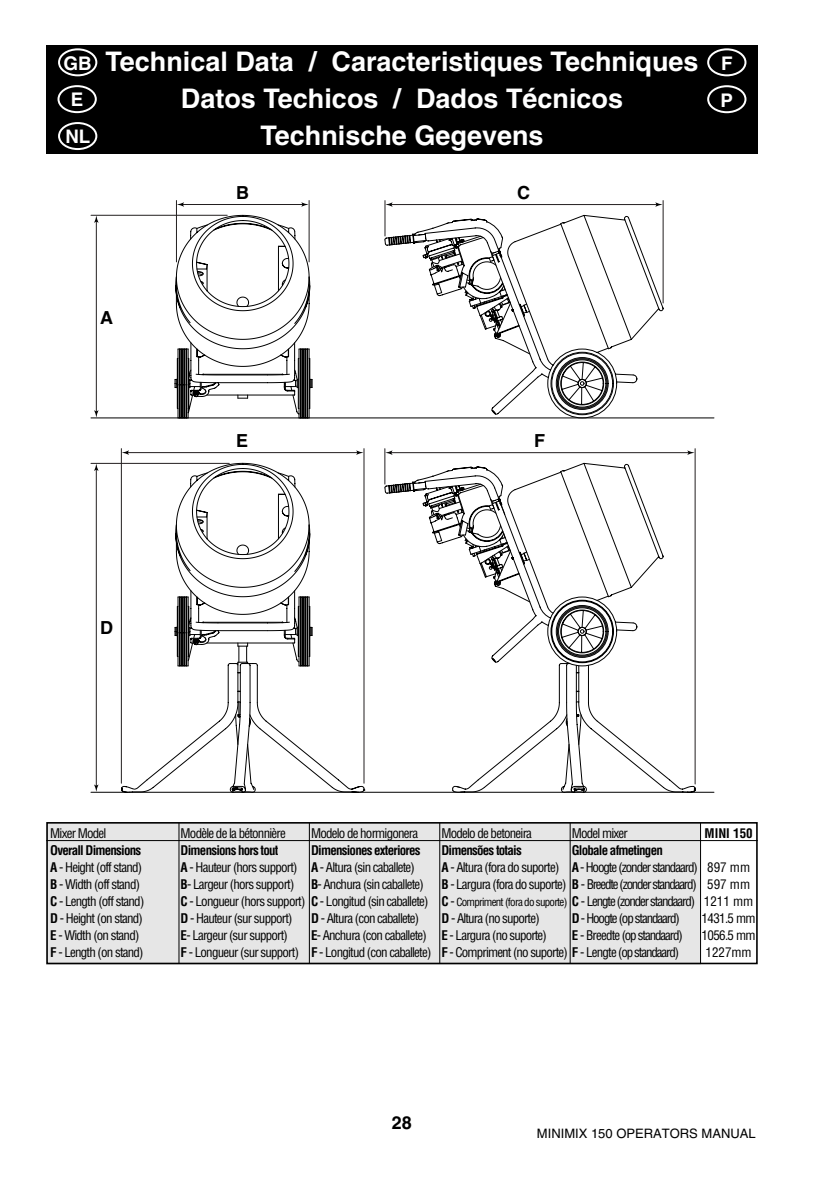
<style>
.page{position:relative;width:840px;height:1190px;background:#fff}
.page>*{position:absolute;margin:0;border:0;box-sizing:border-box;transform-origin:0 0}
.t1{font:700 27px/37px "Helvetica";color:#fff;text-align:center}
.t2{font:700 18.8px/36.6px "Helvetica";color:#fff}
.t3{font:700 18px "Helvetica";color:#000}
.t4{font:condensed 13px/17px "Helvetica";letter-spacing:-.06em;color:#000}
.t5{font:condensed 13px/17px "Helvetica";letter-spacing:-.085em;color:#000}
.t6{font:condensed 13px/17px "Helvetica";letter-spacing:-.08em;color:#000}
.t7{font:condensed 13px/17px "Helvetica";color:#000;text-align:center}
.t8{font:13px "Helvetica";color:#000}
.t9{font:700 condensed 13px "Helvetica";color:#000}
.t10{font:condensed 11px "Helvetica";letter-spacing:-.065em;color:#000}
.s1{font-weight:700}
.s2{font-weight:700;font-size:13px}
.s3{font-size:13px}
</style>
<div class="page">
<div style="left:46px;top:822px;width:654px;height:142px;background:#e6e6e6"></div>
<div style="left:46px;top:822px;width:712px;height:142px;border:2px solid #000"></div>
<hr style="left:700px;top:823px;width:1px;height:140px;background:#000">
<hr style="left:46px;top:840px;width:712px;height:1px;background:#000">
<hr style="left:178px;top:823px;width:1px;height:140px;background:#000">
<hr style="left:309px;top:823px;width:1px;height:140px;background:#000">
<hr style="left:439px;top:823px;width:1px;height:140px;background:#000">
<hr style="left:570px;top:823px;width:1px;height:140px;background:#000">
<hr style="left:96px;top:221px;width:1px;height:191px;background:#231f20">
<svg style="left:94px;top:216px;width:5px;height:7px"></svg>
<svg style="left:94px;top:410px;width:5px;height:8px"></svg>
<hr style="left:91px;top:215px;width:136px;height:1px;background:#231f20">
<hr style="left:91px;top:463px;width:138px;height:1px;background:#231f20">
<hr style="left:96px;top:469px;width:1px;height:317px;background:#231f20">
<svg style="left:94px;top:464px;width:5px;height:7px"></svg>
<svg style="left:94px;top:785px;width:5px;height:7px"></svg>
<hr style="left:91px;top:418px;width:623px;height:1px;background:#000">
<hr style="left:91px;top:792px;width:623px;height:1px;background:#000">
<hr style="left:309px;top:201px;width:1px;height:61px;background:#231f20">
<hr style="left:176px;top:201px;width:1px;height:61px;background:#231f20">
<hr style="left:182px;top:204px;width:121px;height:1px;background:#231f20">
<svg style="left:301px;top:202px;width:8px;height:5px"></svg>
<svg style="left:177px;top:202px;width:7px;height:5px"></svg>
<hr style="left:663px;top:201px;width:1px;height:102px;background:#231f20">
<hr style="left:385px;top:201px;width:1px;height:35px;background:#231f20">
<hr style="left:391px;top:204px;width:266px;height:1px;background:#231f20">
<svg style="left:655px;top:202px;width:8px;height:5px"></svg>
<svg style="left:385px;top:202px;width:8px;height:5px"></svg>
<hr style="left:695px;top:449px;width:1px;height:335px;background:#231f20">
<hr style="left:391px;top:452px;width:298px;height:1px;background:#231f20">
<svg style="left:687px;top:450px;width:8px;height:5px"></svg>
<hr style="left:121px;top:449px;width:1px;height:334px;background:#231f20">
<hr style="left:127px;top:452px;width:231px;height:1px;background:#231f20">
<svg style="left:122px;top:450px;width:7px;height:5px"></svg>
<svg style="left:175px;top:215px;width:135px;height:203px"></svg>
<svg style="left:190px;top:253px;width:121px;height:50px"></svg>
<svg style="left:384px;top:215px;width:280px;height:203px"></svg>
<svg style="left:176px;top:303px;width:354px;height:160px"></svg>
<svg style="left:121px;top:463px;width:575px;height:330px"></svg>
<div style="left:46px;top:45px;width:712px;height:109px;background:#000"></div>
<div style="left:58px;top:48px;width:39px;height:28px;border:2px solid #fff;border-radius:50%"></div>
<div style="left:58px;top:85px;width:39px;height:28px;border:2px solid #fff;border-radius:50%"></div>
<div style="left:58px;top:122px;width:39px;height:28px;border:2px solid #fff;border-radius:50%"></div>
<div style="left:707px;top:48px;width:39px;height:28px;border:2px solid #fff;border-radius:50%"></div>
<div style="left:707px;top:85px;width:39px;height:28px;border:2px solid #fff;border-radius:50%"></div>
<h1 class="t1" style="left:105px;top:45px;width:595px">Technical Data / Caracteristiques Techniques<br>Datos Techicos / Dados Técnicos<br>Technische Gegevens</h1>
<h2 class="t2" style="left:64px;top:47px;width:30px">GB<br>E<br>NL</h2>
<h2 class="t2" style="left:721px;top:46px;width:14px">F<br>P</h2>
<h3 class="t3" style="left:100px;top:311px;width:14px">A</h3>
<h3 class="t3" style="left:100px;top:621px;width:14px">D</h3>
<h3 class="t3" style="left:236px;top:186px;width:14px">B</h3>
<h3 class="t3" style="left:517px;top:186px;width:14px">C</h3>
<h3 class="t3" style="left:236px;top:434px;width:14px">E</h3>
<h3 class="t3" style="left:534px;top:434px;width:12px">F</h3>
<p class="t4" style="left:50px;top:826px;width:58px">Mixer Model</p>
<p class="t4" style="left:50px;top:843px;width:96px"><span class="s1">Overall Dimensions<br>A</span> - Height (off stand)<br><span class="s1">B</span> - Width (off stand)<br><span class="s1">C</span> - Length (off stand)<br><span class="s1">D</span> - Height (on stand)<br><span class="s1">E</span> - Width (on stand)<br><span class="s1">F</span> - Length (on stand)</p>
<p class="t4" style="left:181px;top:826px;width:107px">Modèle de la bétonnière</p>
<p class="t4" style="left:181px;top:843px;width:249px"><span class="s1">Dimensions hors tout<br>A</span> - Hauteur (hors support)<br><span class="s1">B</span>- Largeur (hors support)<br><span class="s1">C</span> - Longueur (hors support) <span class="s1">C</span> - Longitud (sin caballete)<br><span class="s1">D</span> - Hauteur (sur support)<br><span class="s1">E</span>- Largeur (sur support)<br><span class="s1">F</span> - Longueur (sur support)</p>
<p class="t4" style="left:311px;top:826px;width:109px">Modelo de hormigonera</p>
<p class="t4" style="left:311px;top:843px;width:114px"><span class="s1">Dimensiones exteriores<br>A</span> - Altura (sin caballete)<br><span class="s1">B</span>- Anchura (sin caballete)</p>
<p class="t4" style="left:311px;top:911px;width:122px"><span class="s1">D</span> - Altura (con caballete)<br><span class="s1">E</span>- Anchura (con caballete)<br><span class="s1">F</span> - Longitud (con caballete)</p>
<p class="t9" style="left:705px;top:828px;width:50px">MINI 150</p>
<p class="t7" style="left:702px;top:860px;width:56px">897 mm<br>597 mm<br>1211 mm<br>1431.5 mm<br>1056.5 mm<br>1227mm</p>
<p class="t4" style="left:441px;top:826px;width:92px">Modelo de betoneira</p>
<p class="t4" style="left:441px;top:843px;width:257px"><span class="s1">Dimensões totais<br>A</span> - Altura (fora do suporte)<br><span class="s1">B</span> - Largura (fora do suporte) <span class="s1">B</span> - Breedte (zonder standaard)</p>
<p class="t10" style="left:441px;top:897px;width:128px"><span class="s2">C</span> <span class="s3">-</span> Compriment (fora do suporte)</p>
<p class="t4" style="left:441px;top:911px;width:239px"><span class="s1">D</span> - Altura (no suporte)<br><span class="s1">E</span> - Largura (no suporte)<br><span class="s1">F</span> - Compriment (no suporte) <span class="s1">F</span> - Lengte (op standaard)</p>
<p class="t4" style="left:572px;top:826px;width:58px">Model mixer</p>
<p class="t6" style="left:572px;top:843px;width:128px"><span class="s1">Globale afmetingen<br>A</span> - Hoogte (zonder standaard)</p>
<p class="t5" style="left:572px;top:894px;width:125px"><span class="s1">C</span> - Lengte (zonder standaard)<br><span class="s1">D</span> - Hoogte (op standaard)<br><span class="s1">E</span> - Breedte (op standaard)</p>
<h3 class="t3" style="left:392px;top:1116px;width:22px">28</h3>
<p class="t8" style="left:537px;top:1129px;width:220px">MINIMIX 150 OPERATORS MANUAL</p>
</div>
